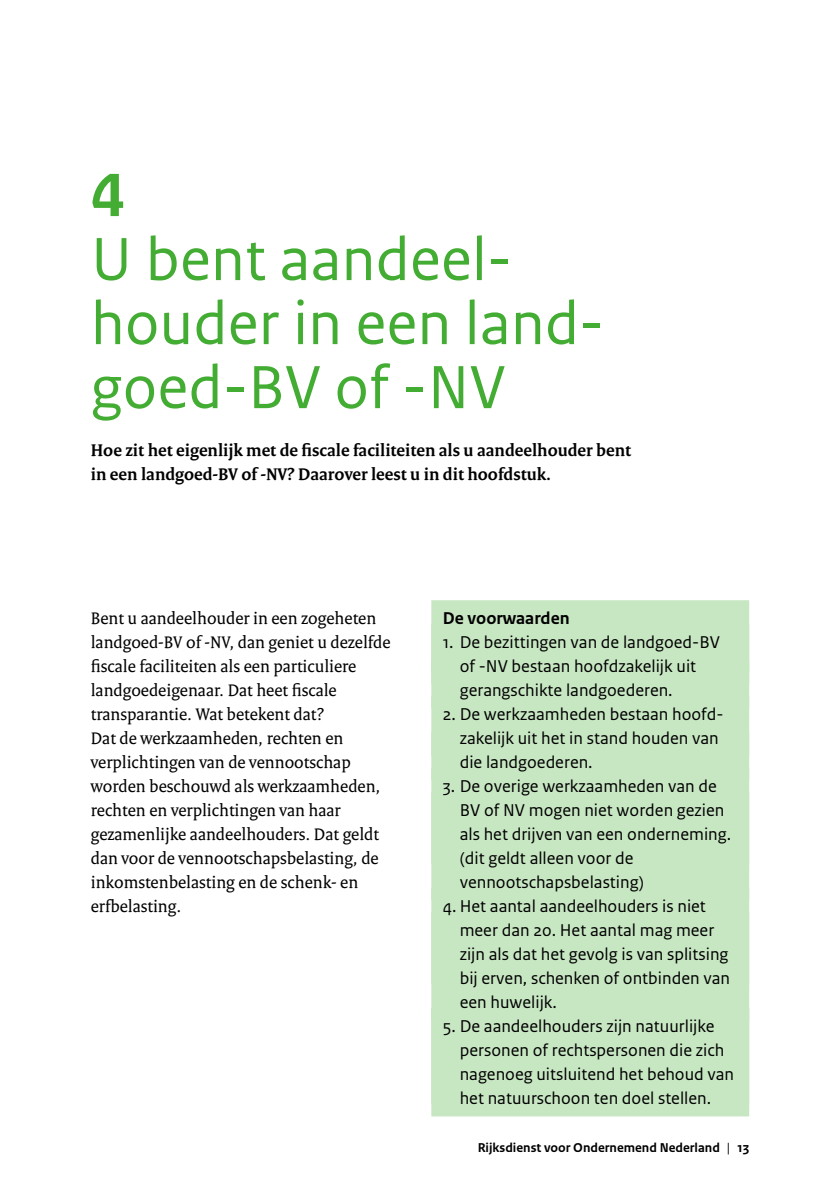
<style>
.page{position:relative;width:840px;height:1191px;background:#fff}
.page>*{position:absolute;margin:0;border:0;box-sizing:border-box;transform-origin:0 0}
.t1{font:64px/64px "Rijksoverheid Sans Text";color:#43ac32}
.t2{font:700 64px "Rijksoverheid Sans Text";color:#43ac32}
.t3{font:18px/24px "Rijksoverheid Sans Text";color:#000}
.t4{font:18px/24px "Rijksoverheid Serif";color:#000}
.t5{font:700 18px/24px "Rijksoverheid Serif";color:#000}
.t6{font:700 18px "Rijksoverheid Sans Text";color:#000}
.t7{font:700 13.6px "Rijksoverheid Sans Text";color:#000}
.s1{font-weight:400;font-size:14px}
.s2{font-size:14px}
</style>
<div class="page">
<div style="left:431px;top:600px;width:317px;height:72px;background:#c7e6c2"></div>
<div style="left:431px;top:660px;width:317px;height:48px;background:#c7e6c2"></div>
<div style="left:431px;top:696px;width:317px;height:60px;background:#c7e6c2"></div>
<div style="left:431px;top:732px;width:317px;height:48px;background:#c7e6c2"></div>
<div style="left:431px;top:768px;width:317px;height:96px;background:#c7e6c2"></div>
<div style="left:431px;top:792px;width:317px;height:108px;background:#c7e6c2"></div>
<div style="left:431px;top:888px;width:317px;height:96px;background:#c7e6c2"></div>
<div style="left:431px;top:912px;width:317px;height:108px;background:#c7e6c2"></div>
<div style="left:431px;top:1008px;width:317px;height:108px;background:#c7e6c2"></div>
<h1 class="t2" style="left:91px;top:159px;width:35px">4</h1>
<h1 class="t1" style="left:91px;top:228px;width:515px">U bent aandeel&shy;houder in een land&shy;goed-BV of -NV</h1>
<p class="t5" style="left:91px;top:438px;width:541px">Hoe zit het eigenlijk met de fiscale faciliteiten als u aandeelhouder bent in een landgoed-BV of -NV? Daarover leest u in dit hoofdstuk.</p>
<p class="t4" style="left:91px;top:606px;width:301px">Bent u aandeelhouder in een zogeheten landgoed-BV of -NV, dan geniet u dezelfde fiscale faciliteiten als een particuliere landgoedeigenaar. Dat heet fiscale transparantie. Wat betekent dat?<br>Dat de werkzaamheden, rechten en verplichtingen van de vennootschap worden beschouwd als werkzaamheden, rechten en verplichtingen van haar gezamenlijke aandeelhouders. Dat geldt dan voor de vennootschapsbelasting, de inkomstenbelasting en de schenk- en erfbelasting.</p>
<p class="t6" style="left:442px;top:608px;width:128px">De voorwaarden</p>
<p class="t3" style="left:459px;top:630px;width:261px;text-indent:-17px">1. De bezittingen van de landgoed-BV of -NV bestaan hoofdzakelijk uit gerangschikte landgoederen.</p>
<p class="t3" style="left:459px;top:702px;width:265px;text-indent:-17px">2. De werkzaamheden bestaan hoofd&shy;zakelijk uit het in stand houden van die landgoederen.</p>
<p class="t3" style="left:459px;top:774px;width:273px;text-indent:-17px">3. De overige werkzaamheden van de<br>BV of NV mogen niet worden gezien als het drijven van een onderneming. (dit geldt alleen voor de vennootschapsbelasting)</p>
<p class="t3" style="left:459px;top:894px;width:271px;text-indent:-17px">4. Het aantal aandeelhouders is niet meer dan 20. Het aantal mag meer zijn als dat het gevolg is van splitsing bij erven, schenken of ontbinden van een huwelijk.</p>
<p class="t3" style="left:459px;top:1014px;width:276px;text-indent:-17px">5. De aandeelhouders zijn natuurlijke personen of rechtspersonen die zich nagenoeg uitsluitend het behoud van het natuurschoon ten doel stellen.</p>
<p class="t7" style="left:477px;top:1140px;width:273px">Rijksdienst voor Ondernemend Nederland <span class="s1">|</span> <span class="s2">13</span></p>
</div>
